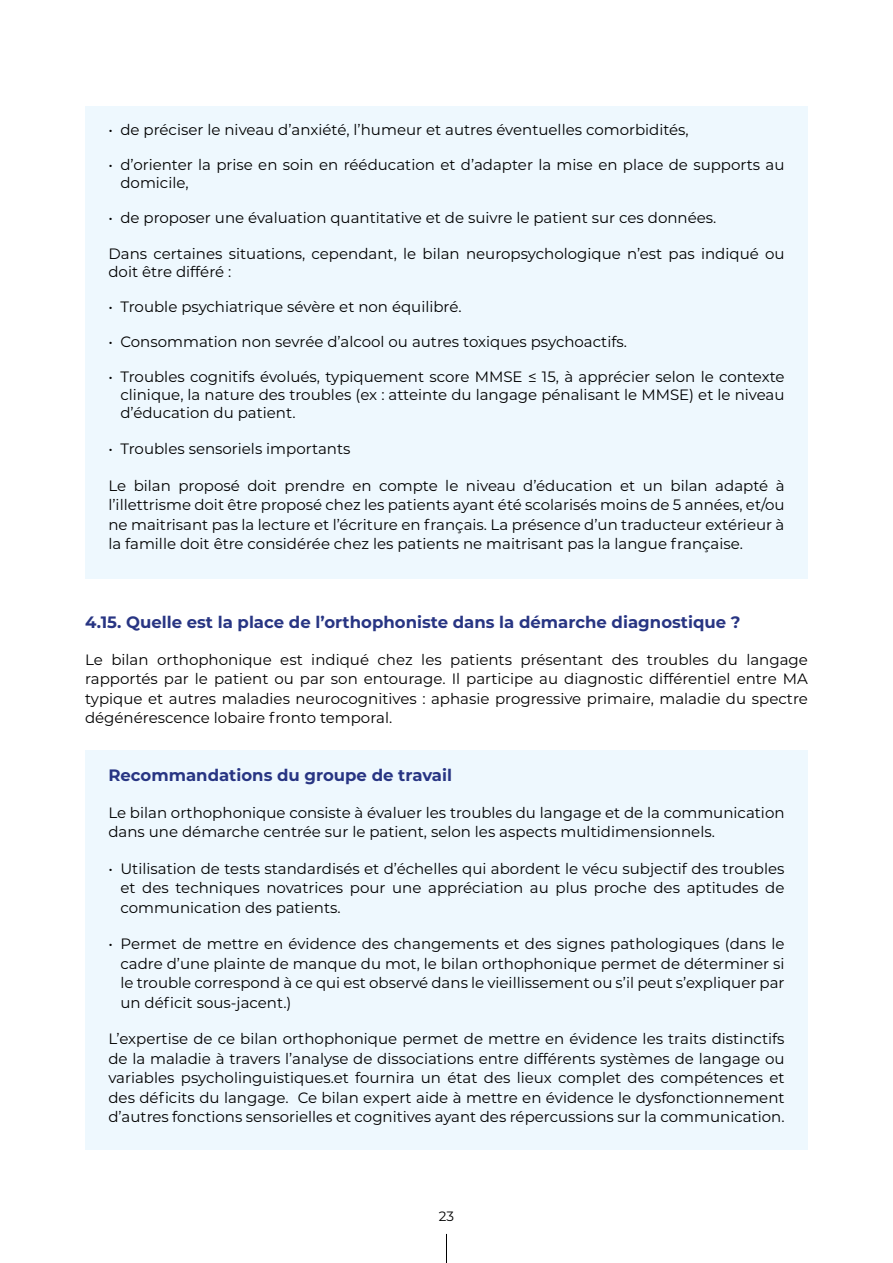
<style>
.page{position:relative;width:893px;height:1263px;background:#fff}
.page>*{position:absolute;margin:0;border:0;box-sizing:border-box;transform-origin:0 0}
.t1{font:700 16.5px "Montserrat";color:#283583}
.t2{font:15px/19.5px "Montserrat";color:#000;text-align:justify}
.t3{font:13.5px "Montserrat";color:#000}
</style>
<div class="page">
<svg style="left:446px;top:1234px;width:1px;height:29px"></svg>
<div style="left:85px;top:106px;width:723px;height:472px;background:#eef8fe"></div>
<div style="left:85px;top:750px;width:723px;height:399px;background:#eef8fe"></div>
<p class="t2" style="left:108px;top:120px;width:582px">• de préciser le niveau d’anxiété, l’humeur et autres éventuelles comorbidités,</p>
<p class="t2" style="left:120px;top:156px;width:666px;line-height:18px;text-indent:-12px">• d’orienter la prise en soin en rééducation et d’adapter la mise en place de supports au domicile,</p>
<p class="t2" style="left:108px;top:208px;width:609px">• de proposer une évaluation quantitative et de suivre le patient sur ces données.</p>
<p class="t2" style="left:108px;top:244px;width:678px;line-height:18px">Dans certaines situations, cependant, le bilan neuropsychologique n’est pas indiqué ou doit être différé :</p>
<p class="t2" style="left:108px;top:296px;width:355px">• Trouble psychiatrique sévère et non équilibré.</p>
<p class="t2" style="left:108px;top:331px;width:520px">• Consommation non sevrée d’alcool ou autres toxiques psychoactifs.</p>
<p class="t2" style="left:120px;top:367px;width:666px;line-height:18px;text-indent:-12px">• Troubles cognitifs évolués, typiquement score MMSE ≤ 15, à apprécier selon le contexte clinique, la nature des troubles (ex : atteinte du langage pénalisant le MMSE) et le niveau d’éducation du patient.</p>
<p class="t2" style="left:108px;top:438px;width:244px">• Troubles sensoriels importants</p>
<p class="t2" style="left:108px;top:475px;width:678px">Le bilan proposé doit prendre en compte le niveau d’éducation et un bilan adapté à l’illettrisme doit être proposé chez les patients ayant été scolarisés moins de 5 années, et/ou ne maitrisant pas la lecture et l’écriture en français. La présence d’un traducteur extérieur à la famille doit être considérée chez les patients ne maitrisant pas la langue française.</p>
<p class="t1" style="left:85px;top:611px;width:657px">4.15. Quelle est la place de l’orthophoniste dans la démarche diagnostique ?</p>
<p class="t2" style="left:85px;top:649px;width:724px">Le bilan orthophonique est indiqué chez les patients présentant des troubles du langage rapportés par le patient ou par son entourage. Il participe au diagnostic différentiel entre MA typique et autres maladies neurocognitives : aphasie progressive primaire, maladie du spectre dégénérescence lobaire fronto temporal.</p>
<p class="t1" style="left:108px;top:763px;width:345px">Recommandations du groupe de travail</p>
<p class="t2" style="left:108px;top:802px;width:678px">Le bilan orthophonique consiste à évaluer les troubles du langage et de la communication dans une démarche centrée sur le patient, selon les aspects multidimensionnels.</p>
<p class="t2" style="left:120px;top:858px;width:666px;text-indent:-12px">• Utilisation de tests standardisés et d’échelles qui abordent le vécu subjectif des troubles et des techniques novatrices pour une appréciation au plus proche des aptitudes de communication des patients.</p>
<p class="t2" style="left:120px;top:933px;width:666px;text-indent:-12px">• Permet de mettre en évidence des changements et des signes pathologiques (dans le cadre d’une plainte de manque du mot, le bilan orthophonique permet de déterminer si le trouble correspond à ce qui est observé dans le vieillissement ou s’il peut s’expliquer par un déficit sous-jacent.)</p>
<p class="t2" style="left:108px;top:1029px;width:678px">L’expertise de ce bilan orthophonique permet de mettre en évidence les traits distinctifs de la maladie à travers l’analyse de dissociations entre différents systèmes de langage ou variables psycholinguistiques.et fournira un état des lieux complet des compétences et des déficits du langage. Ce bilan expert aide à mettre en évidence le dysfonctionnement d’autres fonctions sensorielles et cognitives ayant des répercussions sur la communication.</p>
<p class="t3" style="left:439px;top:1207px;width:17px">23</p>
</div>
